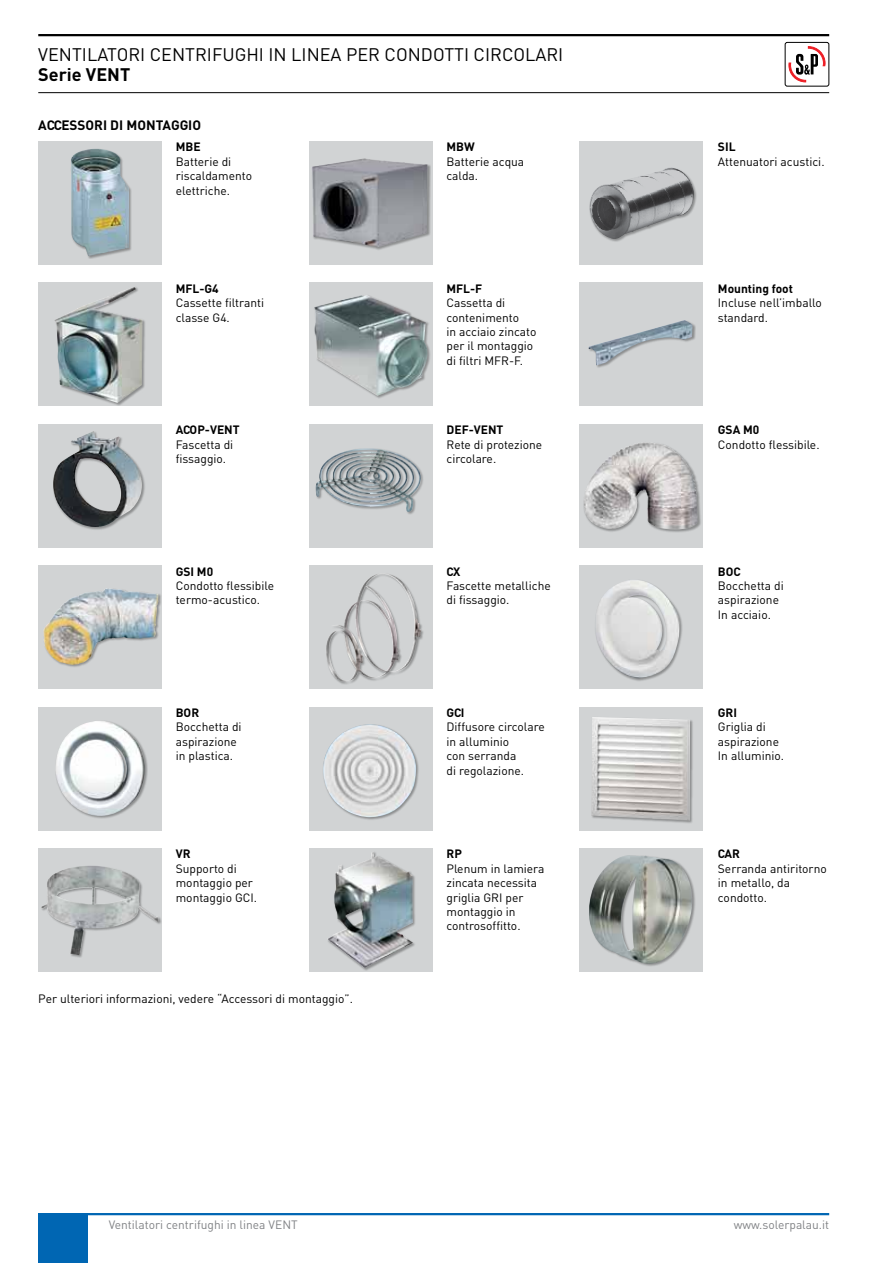
<style>
.page{position:relative;width:893px;height:1263px;background:#fff}
.page>*{position:absolute;margin:0;border:0;box-sizing:border-box;transform-origin:0 0}
.t1{font:18px "DIN";color:#000}
.t2{font:700 18px "DIN";color:#000}
.t3{font:700 13.5px "DIN";color:#000}
.t4{font:12px/14.4px "DIN";color:#000}
.t5{font:700 12px "DIN";color:#000}
.t6{font:12px "DIN";color:#808285}
</style>
<div class="page">
<hr style="left:38px;top:34px;width:791px;height:2px;background:#000">
<hr style="left:38px;top:92px;width:791px;height:1px;background:#000">
<svg style="left:788px;top:47px;width:38px;height:36px"></svg>
<div style="left:785px;top:42px;width:44px;height:44px;border:1px solid #000;border-radius:2px"></div>
<hr style="left:38px;top:1213px;width:791px;height:2px;background:#0066b3">
<div style="left:38px;top:1214px;width:49px;height:49px;background:#0066b3"></div>
<div style="left:38px;top:141px;width:124px;height:124px;background:#d1d3d4"></div>
<div style="left:70px;top:149px;width:63px;height:110px;background:#000;opacity:.33"></div>
<img style="left:71px;top:149px;width:58px;height:107px">
<div style="left:38px;top:424px;width:124px;height:123px;background:#d1d3d4"></div>
<div style="left:53px;top:431px;width:92px;height:99px;background:#000;opacity:.33"></div>
<img style="left:53px;top:431px;width:89px;height:97px">
<div style="left:38px;top:707px;width:124px;height:123px;background:#d1d3d4"></div>
<img style="left:56px;top:721px;width:92px;height:97px">
<div style="left:38px;top:283px;width:124px;height:123px;background:#d1d3d4"></div>
<div style="left:54px;top:287px;width:92px;height:119px;background:#000;opacity:.33"></div>
<img style="left:54px;top:287px;width:89px;height:116px">
<div style="left:38px;top:566px;width:124px;height:123px;background:#d1d3d4"></div>
<div style="left:43px;top:588px;width:118px;height:80px;background:#000;opacity:.33"></div>
<img style="left:44px;top:588px;width:114px;height:77px">
<div style="left:38px;top:848px;width:124px;height:124px;background:#d1d3d4"></div>
<div style="left:40px;top:865px;width:122px;height:93px;background:#000;opacity:.33"></div>
<img style="left:41px;top:866px;width:118px;height:89px">
<div style="left:309px;top:141px;width:123px;height:124px;background:#d1d3d4"></div>
<div style="left:311px;top:158px;width:120px;height:93px;background:#000;opacity:.33"></div>
<img style="left:312px;top:158px;width:52px;height:31px">
<div style="left:309px;top:424px;width:123px;height:123px;background:#d1d3d4"></div>
<div style="left:315px;top:448px;width:109px;height:67px;background:#000;opacity:.33"></div>
<img style="left:316px;top:448px;width:105px;height:65px">
<div style="left:309px;top:707px;width:123px;height:123px;background:#d1d3d4"></div>
<div style="left:323px;top:724px;width:97px;height:96px;background:#000;opacity:.33"></div>
<img style="left:323px;top:724px;width:93px;height:94px">
<div style="left:309px;top:283px;width:123px;height:123px;background:#d1d3d4"></div>
<div style="left:313px;top:295px;width:118px;height:104px;background:#000;opacity:.33"></div>
<img style="left:313px;top:295px;width:115px;height:101px">
<div style="left:309px;top:566px;width:123px;height:123px;background:#d1d3d4"></div>
<div style="left:326px;top:573px;width:99px;height:112px;background:#000;opacity:.33"></div>
<img style="left:326px;top:573px;width:95px;height:108px">
<div style="left:309px;top:848px;width:123px;height:124px;background:#d1d3d4"></div>
<div style="left:327px;top:851px;width:89px;height:120px;background:#000;opacity:.33"></div>
<img style="left:327px;top:852px;width:86px;height:116px">
<div style="left:580px;top:141px;width:123px;height:124px;background:#d1d3d4"></div>
<div style="left:589px;top:167px;width:108px;height:75px;background:#000;opacity:.33"></div>
<img style="left:589px;top:168px;width:105px;height:72px">
<div style="left:580px;top:424px;width:123px;height:123px;background:#d1d3d4"></div>
<div style="left:583px;top:441px;width:118px;height:92px;background:#000;opacity:.33"></div>
<img style="left:583px;top:442px;width:115px;height:88px">
<div style="left:580px;top:707px;width:123px;height:123px;background:#d1d3d4"></div>
<div style="left:591px;top:717px;width:103px;height:107px;background:#000;opacity:.33"></div>
<img style="left:591px;top:717px;width:99px;height:104px">
<div style="left:580px;top:283px;width:123px;height:123px;background:#d1d3d4"></div>
<div style="left:588px;top:320px;width:108px;height:49px;background:#000;opacity:.33"></div>
<img style="left:589px;top:320px;width:104px;height:45px">
<div style="left:580px;top:566px;width:123px;height:123px;background:#d1d3d4"></div>
<div style="left:595px;top:579px;width:88px;height:103px;background:#000;opacity:.33"></div>
<img style="left:595px;top:579px;width:88px;height:99px">
<div style="left:580px;top:848px;width:123px;height:124px;background:#d1d3d4"></div>
<div style="left:589px;top:855px;width:106px;height:112px;background:#000;opacity:.33"></div>
<img style="left:589px;top:855px;width:103px;height:109px">
<h1 class="t1" style="left:38px;top:43px;width:527px">VENTILATORI CENTRIFUGHI IN LINEA PER CONDOTTI CIRCOLARI</h1>
<h1 class="t2" style="left:38px;top:62px;width:94px">SERIE VENT</h1>
<p class="t3" style="left:38px;top:117px;width:134px">ACCESSORI DI MONTAGG</p>
<p class="t3" style="left:188px;top:117px;width:14px">IO</p>
<p class="t5" style="left:176px;top:139px;width:25px">MBE</p>
<p class="t4" style="left:176px;top:154px;width:78px">Batterie di riscaldamento elettriche.</p>
<p class="t5" style="left:176px;top:281px;width:44px">MFL-G4</p>
<p class="t4" style="left:176px;top:295px;width:90px">Cassette filtranti classe G4.</p>
<p class="t5" style="left:176px;top:422px;width:50px">ACOP-VENT</p>
<p class="t4" style="left:176px;top:437px;width:59px">Fascetta di fissaggio.</p>
<p class="t5" style="left:176px;top:563px;width:39px">GSI M0</p>
<p class="t4" style="left:176px;top:578px;width:100px">Condotto flessibile termo-acustico.</p>
<p class="t5" style="left:176px;top:705px;width:17px">BOR</p>
<p class="t4" style="left:176px;top:720px;width:67px">Bocchetta di aspirazione in plastica.</p>
<p class="t5" style="left:176px;top:846px;width:15px">VR</p>
<p class="t4" style="left:176px;top:861px;width:83px">Supporto di montaggio per montaggio GCI.</p>
<p class="t4" style="left:38px;top:991px;width:316px">Per ulteriori informazioni, vedere “Accessori di montaggio”.</p>
<p class="t5" style="left:446px;top:139px;width:30px">MBW</p>
<p class="t4" style="left:446px;top:154px;width:79px">Batterie acqua calda.</p>
<p class="t5" style="left:446px;top:281px;width:37px">MFL-F</p>
<p class="t4" style="left:446px;top:295px;width:91px">Cassetta di contenimento<br>in acciaio zincato per il montaggio di filtri MFR-F.</p>
<p class="t5" style="left:446px;top:422px;width:43px">DEF-VENT</p>
<p class="t4" style="left:446px;top:437px;width:97px">Rete di protezione circolare.</p>
<p class="t5" style="left:446px;top:563px;width:15px">CX</p>
<p class="t4" style="left:446px;top:578px;width:106px">Fascette metalliche di fissaggio.</p>
<p class="t5" style="left:446px;top:705px;width:18px">GCI</p>
<p class="t4" style="left:446px;top:720px;width:100px">Diffusore circolare in alluminio<br>con serranda<br>di regolazione.</p>
<p class="t5" style="left:446px;top:846px;width:17px">RP</p>
<p class="t4" style="left:446px;top:861px;width:100px">Plenum in lamiera zincata necessita griglia GRI per montaggio in controsoffitto.</p>
<p class="t5" style="left:718px;top:139px;width:19px">SIL</p>
<p class="t4" style="left:718px;top:154px;width:108px">Attenuatori acustici.</p>
<p class="t5" style="left:718px;top:281px;width:77px">MOUNTING FOOT</p>
<p class="t4" style="left:718px;top:295px;width:105px">Incluse nell’imballo standard.</p>
<p class="t5" style="left:718px;top:422px;width:43px">GSA M0</p>
<p class="t4" style="left:718px;top:437px;width:103px">Condotto flessibile.</p>
<p class="t5" style="left:718px;top:563px;width:24px">BOC</p>
<p class="t4" style="left:718px;top:578px;width:67px">Bocchetta di aspirazione<br>In acciaio.</p>
<p class="t5" style="left:718px;top:705px;width:14px">GRI</p>
<p class="t4" style="left:718px;top:720px;width:68px">Griglia di aspirazione<br>In alluminio.</p>
<p class="t5" style="left:718px;top:846px;width:22px">CAR</p>
<p class="t4" style="left:718px;top:861px;width:110px">Serranda antiritorno in metallo, da condotto.</p>
<p class="t6" style="left:109px;top:1217px;width:190px">Ventilatori centrifughi in linea VENT</p>
<p class="t6" style="left:734px;top:1217px;width:97px">www.solerpalau.it</p>
</div>
